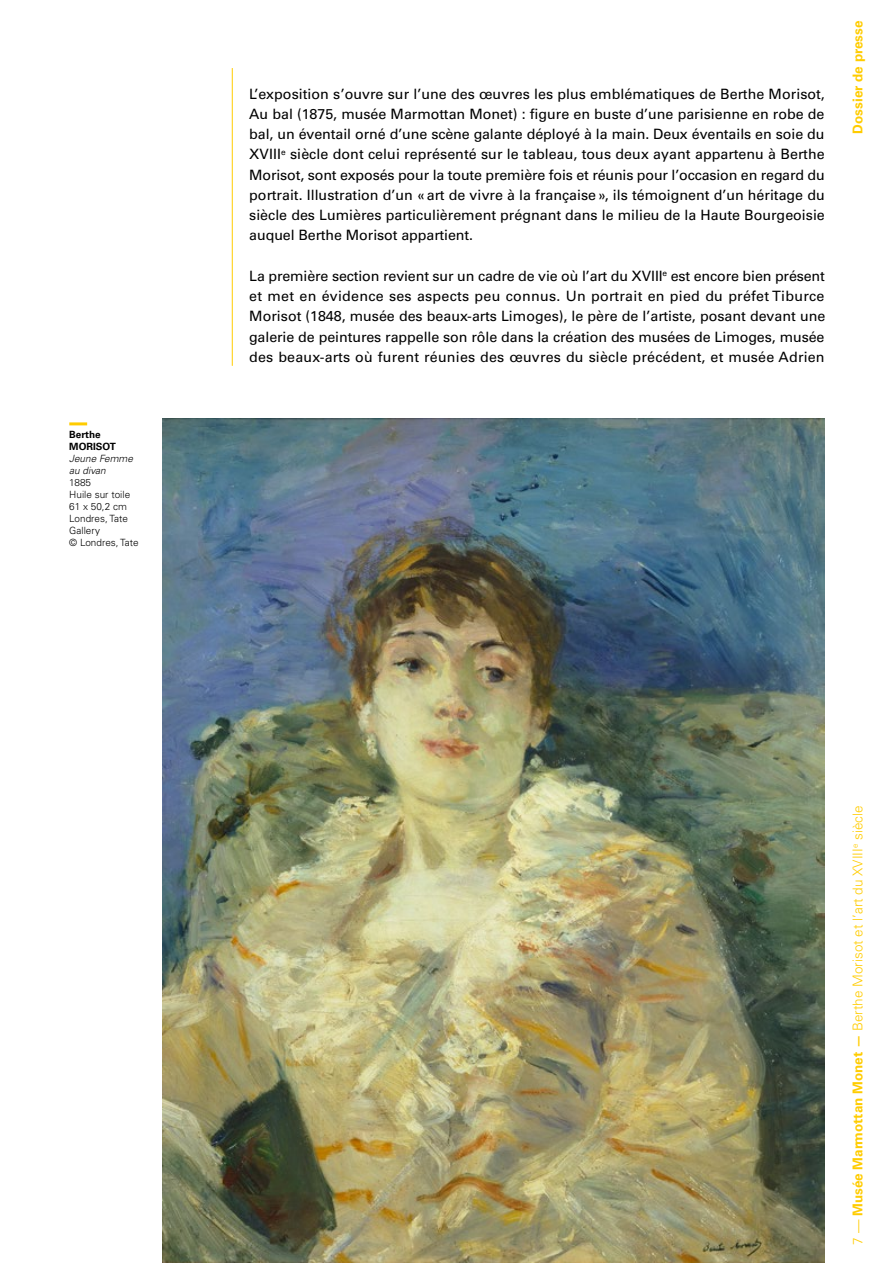
<style>
.page{position:relative;width:893px;height:1263px;background:#fff}
.page>*{position:absolute;margin:0;border:0;box-sizing:border-box;transform-origin:0 0}
.t1{font:14.25px/20.2px "Univers LT Std";letter-spacing:.005em;color:#000;text-align:justify}
.t2{font:300 13.5px "Univers LT Std";color:#fc0}
.t3{font:700 13.5px "Univers LT Std";color:#fc0}
.t4{font:300 9.9px/12px "Univers LT Std";color:#000}
.t5{font:italic 300 9.9px/12px "Univers LT Std";color:#000}
.t6{font:700 9.9px/12px "Univers LT Std";color:#000}
.s1{font-weight:700}
</style>
<div class="page">
<hr style="left:232px;top:68px;width:1px;height:298px;background:#fc0">
<img style="left:162px;top:419px;width:663px;height:844px">
<hr style="left:69px;top:422px;width:18px;height:3px;background:#fc0">
<p class="t6" style="left:69px;top:428px;width:48px">Berthe<br>MORISOT</p>
<p class="t5" style="left:69px;top:452px;width:65px">Jeune Femme au divan</p>
<p class="t4" style="left:69px;top:476px;width:71px">1885<br>Huile sur toile<br>61 x 50,2 cm<br>Londres, Tate<br>Gallery<br>© Londres, Tate</p>
<p class="t1" style="left:249px;top:84px;width:577px">L’exposition s’ouvre sur l’une des œuvres les plus emblématiques de Berthe Morisot, Au bal (1875, musée Marmottan Monet) : figure en buste d’une parisienne en robe de bal, un éventail orné d’une scène galante déployé à la main. Deux éventails en soie du XVIII<sup>e</sup> siècle dont celui représenté sur le tableau, tous deux ayant appartenu à Berthe Morisot, sont exposés pour la toute première fois et réunis pour l’occasion en regard du portrait. Illustration d’un «art de vivre à la française», ils témoignent d’un héritage du siècle des Lumières particulièrement prégnant dans le milieu de la Haute Bourgeoisie auquel Berthe Morisot appartient.</p>
<p class="t1" style="left:249px;top:266px;width:577px">La première section revient sur un cadre de vie où l’art du XVIII<sup>e</sup> est encore bien présent et met en évidence ses aspects peu connus. Un portrait en pied du préfet Tiburce Morisot (1848, musée des beaux-arts Limoges), le père de l’artiste, posant devant une galerie de peintures rappelle son rôle dans la création des musées de Limoges, musée des beaux-arts où furent réunies des œuvres du siècle précédent, et musée Adrien</p>
<p class="t3" style="left:850px;top:134px;width:114px;rotate:-90deg">Dossier de presse</p>
<p class="t2" style="left:849px;top:1244px;width:441px;rotate:-90deg">7 — <span class="s1">Musée Marmottan Monet —</span> Berthe Morisot et l’art du XVIII<sup>e</sup> siècle</p>
</div>
